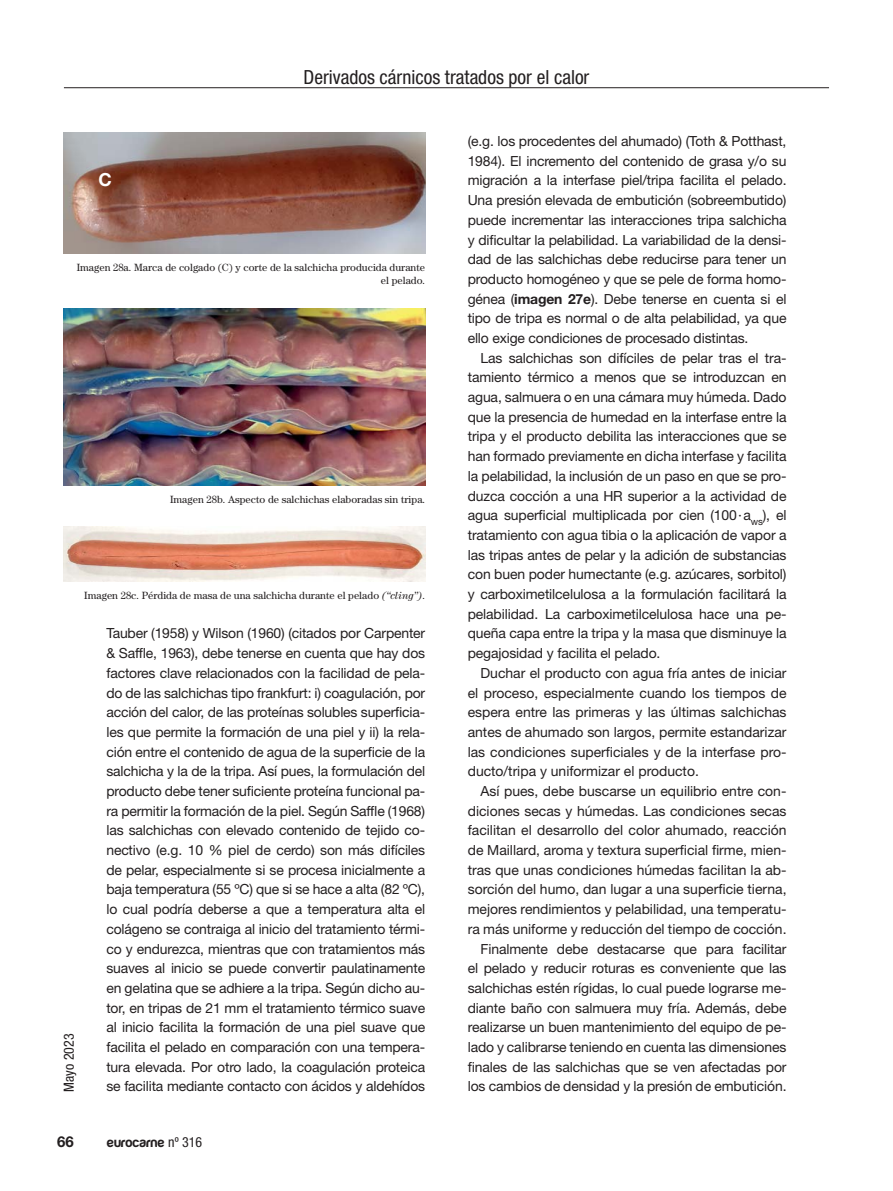
<style>
.page{position:relative;width:893px;height:1191px;background:#fff}
.page>*{position:absolute;margin:0;border:0;box-sizing:border-box;transform-origin:0 0}
.t1{font:19.5px "Helvetica Neue LT Condensed+T42";color:#231f20}
.t2{font:700 18px "Helvetica Neue LT Std";color:#fff}
.t3{font:700 15px "Helvetica Neue LT Std";color:#231f20}
.t4{font:13.95px/19.6px "Helvetica Neue LT Std";letter-spacing:-.005em;color:#231f20;text-align:justify}
.t5{font:13.95px "Harabaramodificada Bold+T42";letter-spacing:.02em;color:#231f20}
.t6{font:13.95px "Helvetica Neue LT Condensed+T42";color:#231f20}
.t7{font:10.5px/12.8px "Century Std";color:#231f20;text-align:right}
.s1{font-style:italic}
.s2{font-family:"Helvetica Neue LT Condensed+T42"}
.s3{font-weight:700}
</style>
<div class="page">
<hr style="left:64px;top:87px;width:765px;height:1px;background:#231f20">
<img style="left:64px;top:308px;width:361px;height:177px">
<img style="left:64px;top:526px;width:361px;height:55px">
<img style="left:64px;top:132px;width:361px;height:121px">
<h1 class="t1" style="left:304px;top:66px;width:287px">Derivados cárnicos tratados por el calor</h1>
<p class="t2" style="left:98px;top:173px;width:15px">C</p>
<p class="t7" style="left:77px;top:262px;width:350px">Imagen 28a. Marca de colgado (C) y corte de la salchicha producida durante el pelado.</p>
<p class="t7" style="left:170px;top:494px;width:257px">Imagen 28b. Aspecto de salchichas elaboradas sin tripa.</p>
<p class="t7" style="left:84px;top:590px;width:342px">Imagen 28c. Pérdida de masa de una salchicha durante el pelado <span class="s1">(“cling”)</span>.</p>
<p class="t6" style="left:61px;top:1091px;width:59px;rotate:-90deg">Mayo 2023</p>
<p class="t4" style="left:106px;top:625px;width:320px">Tauber (1958) y Wilson (1960) (citados por Carpenter &amp; Saffle, 1963), debe tenerse en cuenta que hay dos factores clave relacionados con la facilidad de pela&shy;do de las salchichas tipo frankfurt: i) coagulación, por acción del calor, de las proteínas solubles superficia&shy;les que permite la formación de una piel y ii) la rela&shy;ción entre el contenido de agua de la superficie de la salchicha y la de la tripa. Así pues, la formulación del producto debe tener suficiente proteína funcional pa&shy;ra permitir la formación de la piel. Según Saffle (1968) las salchichas con elevado contenido de tejido co&shy;nectivo (e.g. 10 % piel de cerdo) son más difíciles de pelar, especialmente si se procesa inicialmente a baja temperatura (55 ºC) que si se hace a alta (82 ºC), lo cual podría deberse a que a temperatura alta el colágeno se contraiga al inicio del tratamiento térmi&shy;co y endurezca, mientras que con tratamientos más suaves al inicio se puede convertir paulatinamente en gelatina que se adhiere a la tripa. Según dicho au&shy;tor, en tripas de 21 mm el tratamiento térmico suave al inicio facilita la formación de una piel suave que facilita el pelado en comparación con una tempera&shy;tura elevada. Por otro lado, la coagulación proteica se facilita mediante contacto con ácidos y aldehídos</p>
<p class="t3" style="left:57px;top:1135px;width:18px">66</p>
<p class="t5" style="left:107px;top:1134px;width:96px">eurocarne <span class="s2">nº 316</span></p>
<p class="t4" style="left:468px;top:132px;width:320px">(e.g. los procedentes del ahumado) (Toth &amp; Potthast, 1984). El incremento del contenido de grasa y/o su migración a la interfase piel/tripa facilita el pelado.<br>Una presión elevada de embutición (sobreembutido) puede incrementar las interacciones tripa salchicha y dificultar la pelabilidad. La variabilidad de la densi&shy;dad de las salchichas debe reducirse para tener un producto homogéneo y que se pele de forma homo&shy;génea (<span class="s3">imagen 27e</span>). Debe tenerse en cuenta si el tipo de tripa es normal o de alta pelabilidad, ya que ello exige condiciones de procesado distintas.</p>
<p class="t4" style="left:468px;top:349px;width:320px;text-indent:13px">Las salchichas son difíciles de pelar tras el tra&shy;tamiento térmico a menos que se introduzcan en agua, salmuera o en una cámara muy húmeda. Dado que la presencia de humedad en la interfase entre la tripa y el producto debilita las interacciones que se han formado previamente en dicha interfase y facilita la pelabilidad, la inclusión de un paso en que se pro&shy;duzca cocción a una HR superior a la actividad de agua superficial multiplicada por cien (100·a<sub>ws</sub>), el tratamiento con agua tibia o la aplicación de vapor a las tripas antes de pelar y la adición de substancias con buen poder humectante (e.g. azúcares, sorbitol) y carboximetilcelulosa a la formulación facilitará la pelabilidad. La carboximetilcelulosa hace una pe&shy;queña capa entre la tripa y la masa que disminuye la pegajosidad y facilita el pelado.</p>
<p class="t4" style="left:468px;top:664px;width:320px;text-indent:13px">Duchar el producto con agua fría antes de iniciar el proceso, especialmente cuando los tiempos de espera entre las primeras y las últimas salchichas antes de ahumado son largos, permite estandarizar las condiciones superficiales y de la interfase pro&shy;ducto/tripa y uniformizar el producto.</p>
<p class="t4" style="left:468px;top:782px;width:320px;text-align:right">Así pues, debe buscarse un equilibrio entre con&shy;diciones secas y húmedas. Las condiciones secas facilitan el desarrollo del color ahumado, reacción de Maillard, aroma y textura superficial firme, mien&shy;tras que unas condiciones húmedas facilitan la ab&shy;sorción del humo, dan lugar a una superficie tierna, mejores rendimientos y pelabilidad, una temperatu&shy;ra más uniforme y reducción del tiempo de cocción.<br>Finalmente debe destacarse que para facilitar el pelado y reducir roturas es conveniente que las salchichas estén rígidas, lo cual puede lograrse me&shy;diante baño con salmuera muy fría. Además, debe realizarse un buen mantenimiento del equipo de pe&shy;lado y calibrarse teniendo en cuenta las dimensiones finales de las salchichas que se ven afectadas por los cambios de densidad y la presión de embutición.</p>
</div>
